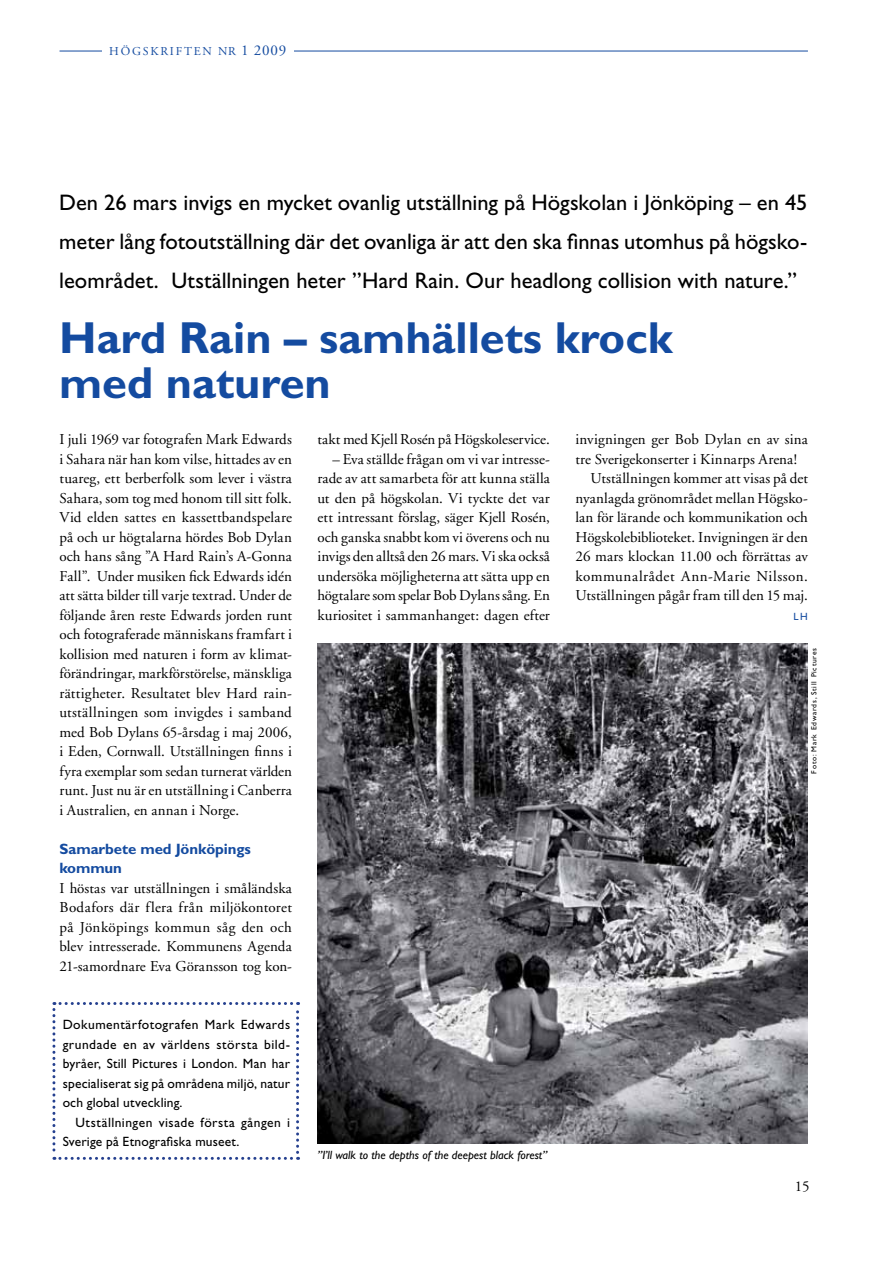
<style>
.page{position:relative;width:893px;height:1263px;background:#fff}
.page>*{position:absolute;margin:0;border:0;box-sizing:border-box;transform-origin:0 0}
.t1{font:700 45px/45px "Gill Sans";color:#144ba0}
.t2{font:22.5px/39px "Gill Sans";color:#000;text-align:justify}
.t3{font:15px/19.5px "Adobe Garamond";letter-spacing:.005em;color:#000;text-align:justify}
.t4{font:15px "Adobe Garamond";letter-spacing:.04em;color:#000}
.t5{font:700 15px/19.5px "Gill Sans";letter-spacing:-.005em;color:#144ba0}
.t6{font:13.5px/19.5px "Gill Sans";letter-spacing:.03em;color:#000;text-align:justify}
.t7{font:italic 12px "Gill Sans";color:#000}
.t8{font:12px "Adobe Garamond";letter-spacing:.15em;color:#144ba0}
.t9{font:10.5px "Gill Sans";color:#144ba0}
.t10{font:7.5px "Gill Sans";letter-spacing:.1em;color:#000}
.s1{font-size:15px}
</style>
<div class="page">
<hr style="left:60px;top:51px;width:748px;height:1px;background:#144ba0">
<div style="left:102px;top:44px;width:191px;height:20px;background:#fff"></div>
<svg style="left:52px;top:1002px;width:247px;height:158px"></svg>
<img style="left:317px;top:643px;width:491px;height:501px">
<p class="t8" style="left:109px;top:44px;width:178px">HÖGSKRIFTEN NR <span class="s1">1 2009</span></p>
<p class="t2" style="left:59px;top:183px;width:750px">Den 26 mars invigs en mycket ovanlig utställning på Högskolan i Jönköping – en 45 meter lång fotoutställning där det ovanliga är att den ska finnas utomhus på högsko&shy;leområdet. Utställningen heter ”Hard Rain. Our headlong collision with nature.”</p>
<h1 class="t1" style="left:59px;top:315px;width:615px">Hard Rain – samhällets krock med naturen</h1>
<p class="t3" style="left:60px;top:430px;width:234px">I juli 1969 var fotografen Mark Edwards i Sahara när han kom vilse, hittades av en tuareg, ett berberfolk som lever i västra Sahara, som tog med honom till sitt folk.<br>Vid elden sattes en kassettbandspelare på och ur högtalarna hördes Bob Dylan och hans sång ”A Hard Rain’s A-Gonna Fall”. Under musiken fick Edwards idén att sätta bilder till varje textrad. Under de följande åren reste Edwards jorden runt och fotograferade människans framfart i kollision med naturen i form av klimat&shy;förändringar, markförstörelse, mänskliga rättigheter. Resultatet blev Hard rain&shy;utställningen som invigdes i samband med Bob Dylans 65-årsdag i maj 2006, i Eden, Cornwall. Utställningen finns i fyra exemplar som sedan turnerat världen runt. Just nu är en utställning i Canberra i Australien, en annan i Norge.</p>
<p class="t5" style="left:60px;top:839px;width:193px">Samarbete med Jönköpings kommun</p>
<p class="t3" style="left:60px;top:878px;width:234px">I höstas var utställningen i småländska Bodafors där flera från miljökontoret på Jönköpings kommun såg den och blev intresserade. Kommunens Agenda 21-samordnare Eva Göransson tog kon-</p>
<p class="t3" style="left:317px;top:430px;width:234px">takt med Kjell Rosén på Högskoleservice.</p>
<p class="t3" style="left:317px;top:449px;width:234px;text-indent:15px">– Eva ställde frågan om vi var intresse&shy;rade av att samarbeta för att kunna ställa ut den på högskolan. Vi tyckte det var ett intressant förslag, säger Kjell Rosén, och ganska snabbt kom vi överens och nu invigs den alltså den 26 mars. Vi ska också undersöka möjligheterna att sätta upp en högtalare som spelar Bob Dylans sång. En kuriositet i sammanhanget: dagen efter</p>
<p class="t3" style="left:575px;top:430px;width:234px">invigningen ger Bob Dylan en av sina</p>
<p class="t3" style="left:575px;top:449px;width:223px">tre Sverigekonserter i Kinnarps Arena!</p>
<p class="t3" style="left:590px;top:469px;width:219px">Utställningen kommer att visas på det</p>
<p class="t3" style="left:575px;top:488px;width:234px">nyanlagda grönområdet mellan Högsko-</p>
<p class="t3" style="left:575px;top:508px;width:234px">lan för lärande och kommunikation och</p>
<p class="t3" style="left:575px;top:527px;width:234px">Högskolebiblioteket. Invigningen är den</p>
<p class="t3" style="left:575px;top:547px;width:234px">26 mars klockan 11.00 och förrättas av</p>
<p class="t4" style="left:575px;top:568px;width:234px">kommunalrådet Ann-Marie Nilsson.</p>
<p class="t3" style="left:575px;top:586px;width:234px">Utställningen pågår fram till den 15 maj.</p>
<p class="t9" style="left:793px;top:610px;width:16px">L H</p>
<p class="t10" style="left:810px;top:773px;width:127px;rotate:-90deg">Foto: M ark Edwards, Still Pictures</p>
<p class="t6" style="left:63px;top:1015px;width:229px">Dokumentärfotografen M ark Edwards grundade en av världens största bild&shy;byråer, Still Pictures i London. M an har specialiserat sig på områdena miljö, natur och global utveckling.</p>
<p class="t6" style="left:63px;top:1112px;width:229px;text-indent:13px">Utställningen visade första gången i<br>Sverige på Etnografiska museet.</p>
<p class="t7" style="left:317px;top:1148px;width:231px">”I’ll walk to the depths of the deepest black forest”</p>
<p class="t3" style="left:795px;top:1177px;width:16px">15</p>
</div>
